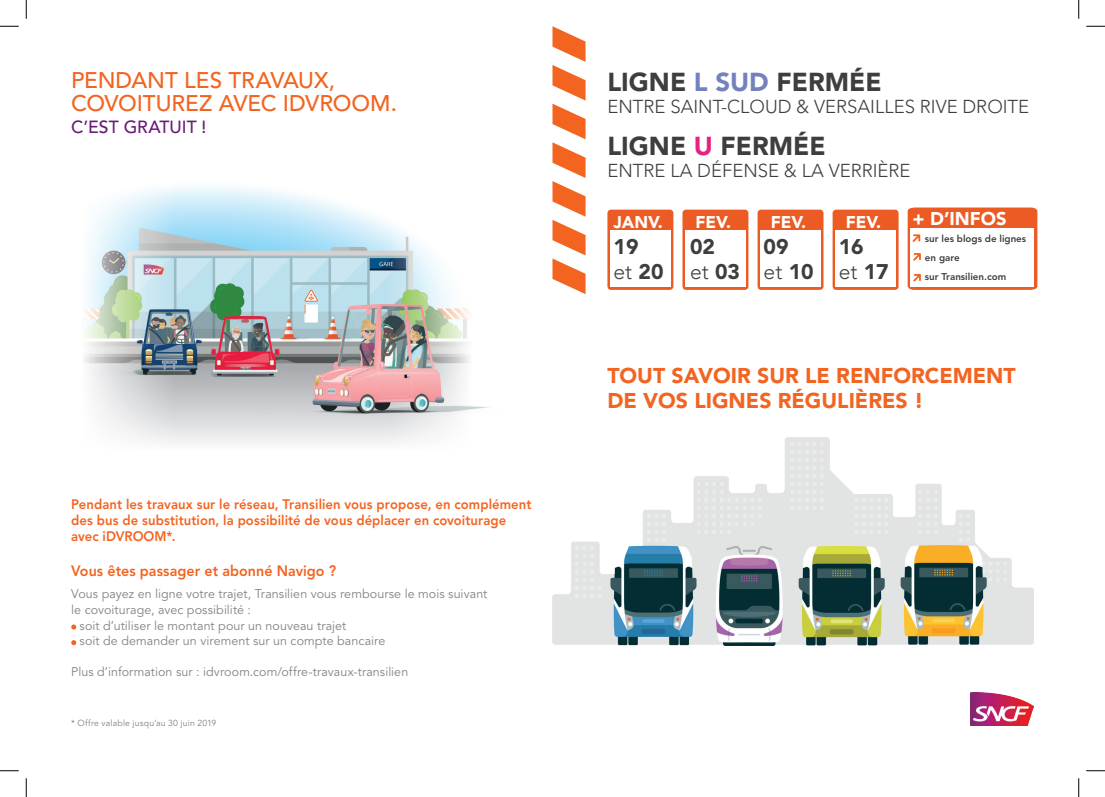
<style>
.page{position:relative;width:1105px;height:797px;background:#fff}
.page>*{position:absolute;margin:0;border:0;box-sizing:border-box;transform-origin:0 0}
.t1{font:900 25.75px "Avenir LT Std";color:#3e3e3f}
.t2{font:500 22.5px/22.5px "Avenir LT Std";letter-spacing:-.005em;color:#f36421}
.t3{font:900 21.25px/25.5px "Avenir LT Std";color:#f36421}
.t4{font:900 21.12px/25.4px "Avenir LT Std";color:#3e3e3f}
.t5{font:300 18.62px "Avenir LT Std";color:#3e3e3f}
.t6{font:900 18.38px "Avenir LT Std";color:#fff}
.t7{font:500 17.5px "Avenir LT Std";color:#6b1a78}
.t8{font:900 16.88px "Avenir LT Std";color:#fff}
.t9{font:800 15px "Avenir LT Std";letter-spacing:.005em;color:#f36421;scale:.95 1}
.t10{font:800 13.75px/16.2px "Avenir LT Std";letter-spacing:.005em;color:#f36421;scale:.95 1}
.t11{font:12.5px "Avenir LT Std";letter-spacing:.005em;color:#808285}
.t12{font:800 9.75px/19.1px "Avenir LT Std";color:#3e3e3f}
.t13{font:8.75px "Avenir LT Std";letter-spacing:.02em;color:#808285}
.s1{color:#7481bf}
.s2{color:#e72180}
.s3{font-weight:300}
</style>
<div class="page">
<svg style="left:71px;top:624px;width:5px;height:5px"></svg>
<svg style="left:71px;top:640px;width:5px;height:5px"></svg>
<img style="left:84px;top:187px;width:405px;height:256px">
<img style="left:970px;top:692px;width:64px;height:33px">
<div style="left:607px;top:210px;width:66px;height:80px;background:#eb5b23;border-radius:4px"></div>
<div style="left:610px;top:231px;width:60px;height:56px;background:#fff"></div>
<div style="left:682px;top:210px;width:66px;height:80px;background:#eb5b23;border-radius:4px"></div>
<div style="left:685px;top:231px;width:60px;height:56px;background:#fff"></div>
<div style="left:757px;top:210px;width:66px;height:80px;background:#eb5b23;border-radius:4px"></div>
<div style="left:760px;top:231px;width:60px;height:56px;background:#fff"></div>
<div style="left:833px;top:210px;width:65px;height:80px;background:#eb5b23;border-radius:4px"></div>
<div style="left:835px;top:231px;width:60px;height:56px;background:#fff"></div>
<img style="left:552px;top:437px;width:482px;height:208px">
<svg style="left:552px;top:26px;width:33px;height:268px"></svg>
<svg style="left:908px;top:207px;width:129px;height:83px"></svg>
<svg style="left:0;top:25px;width:19px;height:2px"></svg>
<svg style="left:1086px;top:25px;width:19px;height:2px"></svg>
<svg style="left:0;top:770px;width:19px;height:1px"></svg>
<svg style="left:1086px;top:770px;width:19px;height:1px"></svg>
<svg style="left:25px;top:0;width:2px;height:19px"></svg>
<svg style="left:25px;top:778px;width:2px;height:19px"></svg>
<svg style="left:1078px;top:0;width:1px;height:19px"></svg>
<svg style="left:1078px;top:778px;width:1px;height:19px"></svg>
<h2 class="t2" style="left:71px;top:70px;width:327px">PENDANT LES TRAVAUX,<br>COVOITUREZ AVEC IDVROOM.</h2>
<h3 class="t7" style="left:71px;top:117px;width:137px">C’EST GRATUIT !</h3>
<p class="t10" style="left:71px;top:495px;width:486px">Pendant les travaux sur le réseau, Transilien vous propose, en complément des bus de substitution, la possibilité de vous déplacer en covoiturage avec iDVROOM*.</p>
<p class="t9" style="left:71px;top:561px;width:280px">Vous êtes passager et abonné Navigo ?</p>
<p class="t11" style="left:71px;top:586px;width:418px">Vous payez en ligne votre trajet, Transilien vous rembourse le mois suivant</p>
<p class="t11" style="left:71px;top:602px;width:181px">le covoiturage, avec possibilité :</p>
<p class="t11" style="left:80px;top:618px;width:268px">soit d’utiliser le montant pour un nouveau trajet</p>
<p class="t11" style="left:80px;top:633px;width:307px">soit de demander un virement sur un compte bancaire</p>
<p class="t11" style="left:71px;top:665px;width:339px">Plus d’information sur : idvroom.com/offre-travaux-transilien</p>
<p class="t13" style="left:71px;top:717px;width:147px">* Offre valable jusqu’au 30 juin 2019</p>
<h1 class="t1" style="left:607px;top:66px;width:276px">LIGNE <span class="s1">L SUD</span> FERMÉE</h1>
<h3 class="t5" style="left:607px;top:96px;width:423px">ENTRE SAINT-CLOUD &amp; VERSAILLES RIVE DROITE</h3>
<h1 class="t1" style="left:607px;top:131px;width:220px">LIGNE <span class="s2">U</span> FERMÉE</h1>
<h3 class="t5" style="left:607px;top:160px;width:305px">ENTRE LA DÉFENSE &amp; LA VERRIÈRE</h3>
<h3 class="t6" style="left:912px;top:207px;width:95px">+ D’INFOS</h3>
<p class="t12" style="left:925px;top:229px;width:103px">sur les blogs de lignes en gare<br>sur Transilien.com</p>
<h3 class="t8" style="left:613px;top:211px;width:51px">JANV.</h3>
<h3 class="t4" style="left:613px;top:233px;width:52px">19<br><span class="s3">et</span> 20</h3>
<h3 class="t8" style="left:696px;top:211px;width:37px">FEV.</h3>
<h3 class="t4" style="left:690px;top:234px;width:52px">02<br><span class="s3">et</span> 03</h3>
<h3 class="t8" style="left:771px;top:211px;width:37px">FEV.</h3>
<h3 class="t4" style="left:764px;top:233px;width:52px">09<br><span class="s3">et</span> 10</h3>
<h3 class="t8" style="left:846px;top:211px;width:37px">FEV.</h3>
<h3 class="t4" style="left:839px;top:233px;width:52px">16<br><span class="s3">et</span> 17</h3>
<h3 class="t3" style="left:607px;top:362px;width:410px">TOUT SAVOIR SUR LE RENFORCEMENT<br>DE VOS LIGNES RÉGULIÈRES !</h3>
</div>
